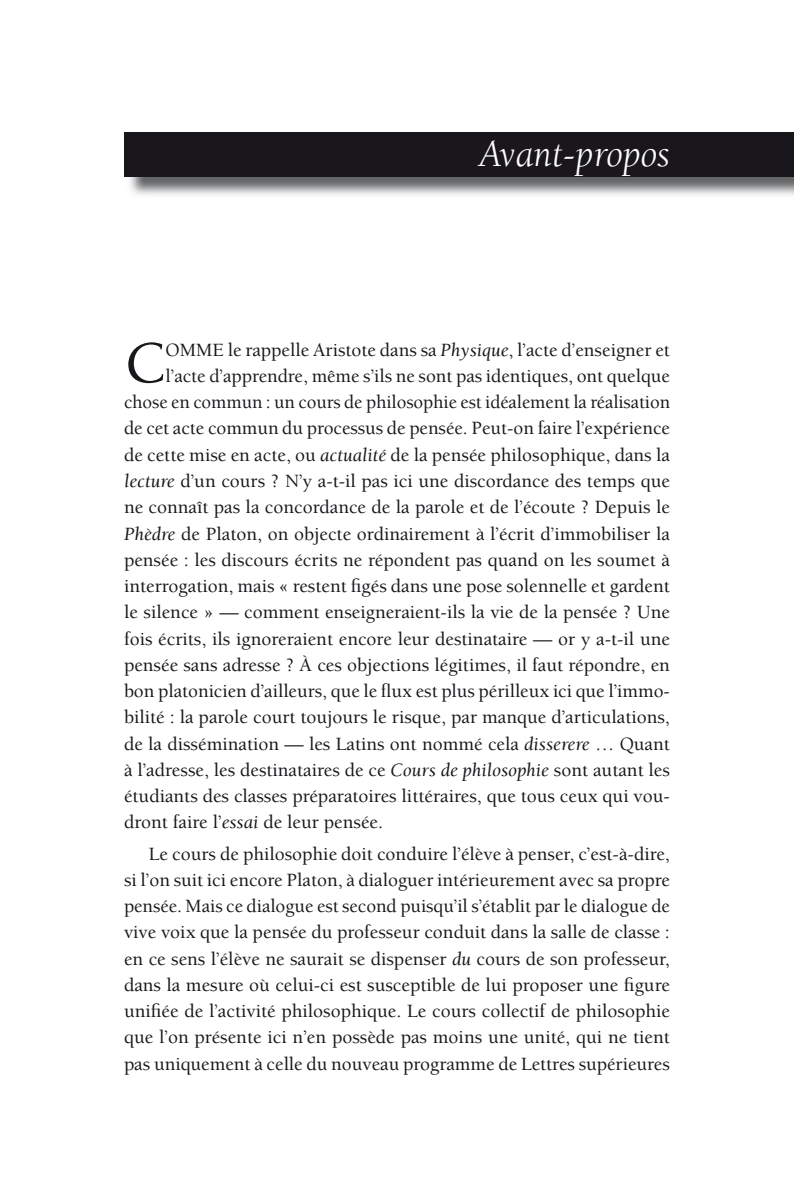
<style>
.page{position:relative;width:794px;height:1186px;background:#fff}
.page>*{position:absolute;margin:0;border:0;box-sizing:border-box;transform-origin:0 0}
.t1{font:500 60.55px "Berkeley Std";color:#1a171c}
.t2{font:italic 38.5px "Berkeley Std";color:#fff}
.t3{font:500 19.25px/26.2px "Berkeley Std";color:#1a171c;text-align:justify}
.s1{font-weight:400;font-style:italic}
</style>
<div class="page">
<img style="left:126px;top:176px;width:668px;height:19px">
<div style="left:124px;top:132px;width:670px;height:44px;background:#1a171c"></div>
<h2 class="t2" style="left:479px;top:139px;width:192px">Avant-propos</h2>
<h1 class="t1" style="left:124px;top:338px;width:43px">C</h1>
<p class="t3" style="left:165px;top:338px;width:506px">OMME le rappelle Aristote dans sa <span class="s1">Physique</span>, l’acte d’enseigner et</p>
<p class="t3" style="left:165px;top:364px;width:506px">l’acte d’apprendre, même s’ils ne sont pas identiques, ont quelque</p>
<p class="t3" style="left:124px;top:390px;width:547px">chose en commun : un cours de philosophie est idéalement la réalisation</p>
<p class="t3" style="left:124px;top:417px;width:547px">de cet acte commun du processus de pensée. Peut-on faire l’expérience</p>
<p class="t3" style="left:124px;top:443px;width:547px">de cette mise en acte, ou <span class="s1">actualité</span> de la pensée philosophique, dans la</p>
<p class="t3" style="left:124px;top:469px;width:547px"><span class="s1">lecture</span> d’un cours ? N’y a-t-il pas ici une discordance des temps que</p>
<p class="t3" style="left:124px;top:495px;width:547px">ne connaît pas la concordance de la parole et de l’écoute ? Depuis le</p>
<p class="t3" style="left:124px;top:522px;width:547px"><span class="s1">Phèdre</span> de Platon, on objecte ordinairement à l’écrit d’immobiliser la</p>
<p class="t3" style="left:124px;top:548px;width:547px">pensée : les discours écrits ne répondent pas quand on les soumet à</p>
<p class="t3" style="left:124px;top:574px;width:547px">interrogation, mais « restent figés dans une pose solennelle et gardent</p>
<p class="t3" style="left:124px;top:600px;width:547px">le silence » — comment enseigneraient-ils la vie de la pensée ? Une</p>
<p class="t3" style="left:124px;top:627px;width:547px">fois écrits, ils ignoreraient encore leur destinataire — or y a-t-il une</p>
<p class="t3" style="left:124px;top:653px;width:547px">pensée sans adresse ? À ces objections légitimes, il faut répondre, en</p>
<p class="t3" style="left:124px;top:679px;width:547px">bon platonicien d’ailleurs, que le flux est plus périlleux ici que l’immo-</p>
<p class="t3" style="left:124px;top:705px;width:547px">bilité : la parole court toujours le risque, par manque d’articulations,</p>
<p class="t3" style="left:124px;top:732px;width:547px">de la dissémination — les Latins ont nommé cela <span class="s1">disserere</span> … Quant</p>
<p class="t3" style="left:124px;top:758px;width:547px">à l’adresse, les destinataires de ce <span class="s1">Cours de philosophie</span> sont autant les</p>
<p class="t3" style="left:124px;top:784px;width:547px">étudiants des classes préparatoires littéraires, que tous ceux qui vou-</p>
<p class="t3" style="left:124px;top:810px;width:261px">dront faire l’<span class="s1">essai</span> de leur pensée.</p>
<p class="t3" style="left:124px;top:842px;width:547px;text-indent:25px">Le cours de philosophie doit conduire l’élève à penser, c’est-à-dire, si l’on suit ici encore Platon, à dialoguer intérieurement avec sa propre pensée. Mais ce dialogue est second puisqu’il s’établit par le dialogue de vive voix que la pensée du professeur conduit dans la salle de classe : en ce sens l’élève ne saurait se dispenser <span class="s1">du</span> cours de son professeur, dans la mesure où celui-ci est susceptible de lui proposer une figure unifiée de l’activité philosophique. Le cours collectif de philosophie que l’on présente ici n’en possède pas moins une unité, qui ne tient pas uniquement à celle du nouveau programme de Lettres supérieures</p>
</div>
